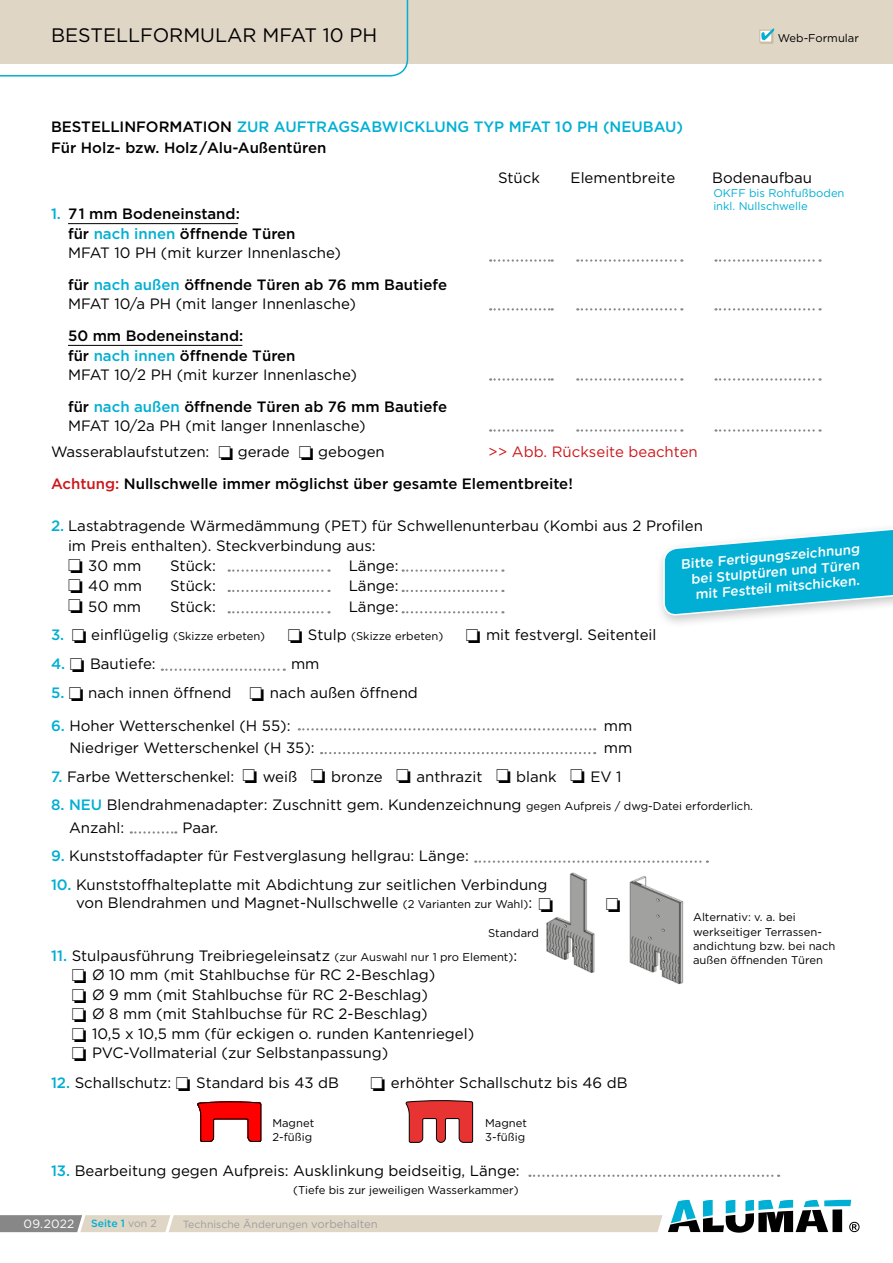
<style>
.page{position:relative;width:893px;height:1263px;background:#fff}
.page>*{position:absolute;margin:0;border:0;box-sizing:border-box;transform-origin:0 0}
.t1{font:19.5px "Gotham";color:#000}
.Gotham_10_12{font:15px/19.5px "Gotham";color:#000}
.Gotham_10_12-2{font:500 15px/19.5px "Gotham";color:#000}
.t2{font:15px "Gotham";color:#cd171a}
.Gotham_10_12-3{font:500 13.5px/15.8px "Gotham";color:#fff;text-align:justify}
.t3{font:12px "Gotham";letter-spacing:.015em;color:#fff}
.Legende_7_5{font:11.25px/14.2px "Gotham";color:#000}
.Gotham_10_12-4{font:11.25px "Gotham";color:#000}
.Legende_7_5-2{font:11.25px/13.5px "Gotham";color:#00afd3}
.t4{font:10.5px "Gotham";color:#9d9d9c}
.t5{font:500 10.5px "Gotham";color:#00afd3}
.s1{color:#00afd3}
.s2{font-weight:400}
.s3{font-weight:500}
.s4{font-weight:500;color:#00afd3}
.s5{color:#cd171a}
.s6{font-size:11.25px}
.s7{font-weight:400;color:#9d9d9c}
</style>
<div class="page">
<div style="left:0;top:0;width:893px;height:64px;background:#e0d6c6"></div>
<svg style="left:668px;top:1200px;width:191px;height:33px"></svg>
<svg style="left:0;top:1215px;width:662px;height:17px;background:#d5cdbf"></svg>
<div style="left:760px;top:31px;width:13px;height:13px;background:#cbbba0"></div>
<svg style="left:759px;top:30px;width:13px;height:13px"></svg>
<svg style="left:761px;top:28px;width:13px;height:12px"></svg>
<svg style="left:0;top:0;width:408px;height:77px"></svg>
<svg style="left:405px;top:1100px;width:68px;height:43px"></svg>
<svg style="left:198px;top:1101px;width:63px;height:41px"></svg>
<img style="left:546px;top:872px;width:138px;height:113px">
<svg style="left:490px;top:378px;width:63px;height:3px"></svg>
<svg style="left:577px;top:378px;width:105px;height:3px"></svg>
<svg style="left:715px;top:378px;width:106px;height:3px"></svg>
<svg style="left:490px;top:259px;width:63px;height:3px"></svg>
<svg style="left:577px;top:259px;width:105px;height:3px"></svg>
<svg style="left:715px;top:259px;width:106px;height:3px"></svg>
<svg style="left:490px;top:429px;width:63px;height:3px"></svg>
<svg style="left:577px;top:429px;width:105px;height:3px"></svg>
<svg style="left:715px;top:429px;width:106px;height:3px"></svg>
<svg style="left:490px;top:308px;width:63px;height:2px"></svg>
<svg style="left:577px;top:308px;width:105px;height:2px"></svg>
<svg style="left:715px;top:308px;width:106px;height:2px"></svg>
<svg style="left:299px;top:728px;width:296px;height:2px"></svg>
<svg style="left:321px;top:752px;width:274px;height:2px"></svg>
<svg style="left:475px;top:860px;width:233px;height:3px"></svg>
<svg style="left:131px;top:831px;width:45px;height:3px"></svg>
<svg style="left:162px;top:668px;width:123px;height:3px"></svg>
<hr style="left:68px;top:345px;width:174px;height:1px;background:#000">
<hr style="left:68px;top:223px;width:170px;height:1px;background:#000">
<div style="left:655px;top:522px;width:238px;height:106px;background:#000;opacity:.22"></div>
<svg style="left:663px;top:525px;width:230px;height:92px"></svg>
<svg style="left:229px;top:569px;width:100px;height:3px"></svg>
<svg style="left:403px;top:569px;width:100px;height:3px"></svg>
<svg style="left:229px;top:590px;width:100px;height:2px"></svg>
<svg style="left:403px;top:590px;width:100px;height:2px"></svg>
<svg style="left:229px;top:611px;width:100px;height:2px"></svg>
<svg style="left:403px;top:611px;width:100px;height:2px"></svg>
<svg style="left:529px;top:1174px;width:250px;height:3px"></svg>
<svg style="left:546px;top:898px;width:7px;height:14px"></svg>
<svg style="left:606px;top:898px;width:14px;height:14px"></svg>
<p class="t1" style="left:51px;top:24px;width:328px">BESTELLFORMULAR MFAT 10 PH</p>
<p class="Legende_7_5" style="left:778px;top:30px;width:83px">Web-Formular</p>
<p class="Gotham_10_12-2" style="left:51px;top:115px;width:634px;line-height:21px">BESTELLINFORMATION <span class="s1">ZUR AUFTRAGSABWICKLUNG TYP MFAT 10 PH (NEUBAU)<br></span>Für Holz- bzw. Holz/Alu-Außentüren</p>
<p class="Gotham_10_12" style="left:498px;top:167px;width:43px">Stück</p>
<p class="Gotham_10_12" style="left:571px;top:167px;width:106px">Elementbreite</p>
<p class="Gotham_10_12" style="left:712px;top:167px;width:101px">Bodenaufbau</p>
<p class="Gotham_10_12-2" style="left:68px;top:204px;width:275px;text-indent:-17px"><span class="s1">1.</span> 71 mm Bodeneinstand:<br>für <span class="s1">nach innen</span> öffnende Türen<br><span class="s2">MFAT 10 PH (mit kurzer Innenlasche)</span></p>
<p class="Gotham_10_12" style="left:68px;top:274px;width:381px"><span class="s3">für</span> <span class="s4">nach außen</span> <span class="s3">öffnende Türen ab 76 mm Bautiefe<br></span>MFAT 10/a PH (mit langer Innenlasche)</p>
<p class="Gotham_10_12-2" style="left:68px;top:326px;width:290px">50 mm Bodeneinstand:<br>für <span class="s1">nach innen</span> öffnende Türen<br><span class="s2">MFAT 10/2 PH (mit kurzer Innenlasche)</span></p>
<p class="Gotham_10_12" style="left:68px;top:397px;width:381px"><span class="s3">für</span> <span class="s4">nach außen</span> <span class="s3">öffnende Türen ab 76 mm Bautiefe<br></span>MFAT 10/2a PH (mit langer Innenlasche)</p>
<p class="Gotham_10_12" style="left:51px;top:442px;width:335px">Wasserablaufstutzen: ❏ gerade ❏ gebogen</p>
<p class="t2" style="left:488px;top:443px;width:211px">&gt;&gt; Abb. Rückseite beachten</p>
<p class="Gotham_10_12-2" style="left:51px;top:474px;width:523px"><span class="s5">Achtung:</span> Nullschwelle immer möglichst über gesamte Elementbreite!</p>
<p class="Legende_7_5-2" style="left:713px;top:186px;width:133px">OKFF bis Rohfußboden inkl. Nullschwelle</p>
<p class="Gotham_10_12" style="left:68px;top:516px;width:636px;text-indent:-17px"><span class="s4">2.</span> Lastabtragende Wärmedämmung (PET) für Schwellenunterbau (Kombi aus 2 Profilen im Preis enthalten). Steckverbindung aus:<br>❏ 30 mm</p>
<p class="Gotham_10_12-3" style="left:689px;top:555px;width:172px;text-indent:-9px;rotate:-5deg">Bitte Fertigungszeichnung bei Stulptüren und Türen mit Festteil mitschicken.</p>
<p class="Gotham_10_12" style="left:170px;top:556px;width:47px">Stück:</p>
<p class="Gotham_10_12" style="left:349px;top:556px;width:51px">Länge:</p>
<p class="Gotham_10_12" style="left:68px;top:576px;width:76px">❏ 40 mm</p>
<p class="Gotham_10_12" style="left:170px;top:576px;width:47px">Stück:</p>
<p class="Gotham_10_12" style="left:349px;top:576px;width:51px">Länge:</p>
<p class="Gotham_10_12" style="left:68px;top:596px;width:75px">❏ 50 mm</p>
<p class="Gotham_10_12" style="left:170px;top:596px;width:47px">Stück:</p>
<p class="Gotham_10_12" style="left:349px;top:596px;width:51px">Länge:</p>
<p class="Gotham_10_12" style="left:51px;top:625px;width:607px"><span class="s4">3.</span> ❏ einflügelig <span class="s6">(Skizze erbeten)</span> ❏ Stulp <span class="s6">(Skizze erbeten)</span> ❏ mit festvergl. Seitenteil</p>
<p class="Gotham_10_12" style="left:51px;top:653px;width:106px"><span class="s4">4.</span> ❏ Bautiefe:</p>
<p class="Gotham_10_12" style="left:291px;top:653px;width:30px">mm</p>
<p class="Gotham_10_12" style="left:51px;top:682px;width:368px"><span class="s4">5.</span> ❏ nach innen öffnend ❏ nach außen öffnend</p>
<p class="Gotham_10_12" style="left:51px;top:715px;width:241px"><span class="s4">6.</span> Hoher Wetterschenkel (H 55):</p>
<p class="Gotham_10_12" style="left:604px;top:715px;width:30px">mm</p>
<p class="Gotham_10_12" style="left:69px;top:738px;width:247px">Niedriger Wetterschenkel (H 35):</p>
<p class="Gotham_10_12" style="left:604px;top:738px;width:30px">mm</p>
<p class="Gotham_10_12" style="left:51px;top:766px;width:572px"><span class="s4">7.</span> Farbe Wetterschenkel: ❏ weiß ❏ bronze ❏ anthrazit ❏ blank ❏ EV 1</p>
<p class="Gotham_10_12" style="left:51px;top:795px;width:703px"><span class="s4">8. NEU</span> Blendrahmenadapter: Zuschnitt gem. Kundenzeichnung <span class="s6">gegen Aufpreis / dwg-Datei erforderlich.</span></p>
<p class="Gotham_10_12" style="left:69px;top:817px;width:57px">Anzahl:</p>
<p class="Gotham_10_12" style="left:183px;top:817px;width:37px">Paar.</p>
<p class="Gotham_10_12" style="left:51px;top:846px;width:419px"><span class="s4">9.</span> Kunststoffadapter für Festverglasung hellgrau: Länge:</p>
<p class="Gotham_10_12" style="left:76px;top:875px;width:473px;line-height:18px;text-indent:-25px"><span class="s4">10.</span> Kunststoffhalteplatte mit Abdichtung zur seitlichen Verbindung von Blendrahmen und Magnet-Nullschwelle <span class="s6">(2 Varianten zur Wahl)</span>:</p>
<p class="Gotham_10_12" style="left:72px;top:945px;width:447px;text-indent:-21px"><span class="s4">11.</span> Stulpausführung Treibriegeleinsatz <span class="s6">(zur Auswahl nur 1 pro Element)</span>: ❏ Ø 10 mm (mit Stahlbuchse für RC 2-Beschlag)<br>❏ Ø 9 mm (mit Stahlbuchse für RC 2-Beschlag)<br>❏ Ø 8 mm (mit Stahlbuchse für RC 2-Beschlag)<br>❏ 10,5 x 10,5 mm (für eckigen o. runden Kantenriegel)<br>❏ PVC-Vollmaterial (zur Selbstanpassung)</p>
<p class="Gotham_10_12" style="left:51px;top:1073px;width:289px"><span class="s4">12.</span> Schallschutz: ❏ Standard bis 43 dB</p>
<p class="Gotham_10_12" style="left:370px;top:1073px;width:259px">❏ erhöhter Schallschutz bis 46 dB</p>
<p class="Legende_7_5" style="left:693px;top:910px;width:144px">Alternativ: v. a. bei werkseitiger Terrassen&shy;andichtung bzw. bei nach außen öffnenden Türen</p>
<p class="Legende_7_5" style="left:488px;top:926px;width:52px">Standard</p>
<p class="Legende_7_5" style="left:272px;top:1116px;width:43px">Magnet<br>2-füßig</p>
<p class="Legende_7_5" style="left:485px;top:1116px;width:43px">Magnet<br>3-füßig</p>
<p class="Gotham_10_12" style="left:51px;top:1160px;width:470px"><span class="s4">13.</span> Bearbeitung gegen Aufpreis: Ausklinkung beidseitig, Länge:</p>
<p class="Gotham_10_12-4" style="left:293px;top:1183px;width:227px">(Tiefe bis zur jeweiligen Wasserkammer)</p>
<p class="t3" style="left:24px;top:1217px;width:52px">09.2022</p>
<p class="t5" style="left:91px;top:1217px;width:67px">Seite 1 <span class="s7">von 2</span></p>
<p class="t4" style="left:183px;top:1218px;width:196px">Technische Änderungen <span class="s6">vorbehalten</span></p>
</div>
